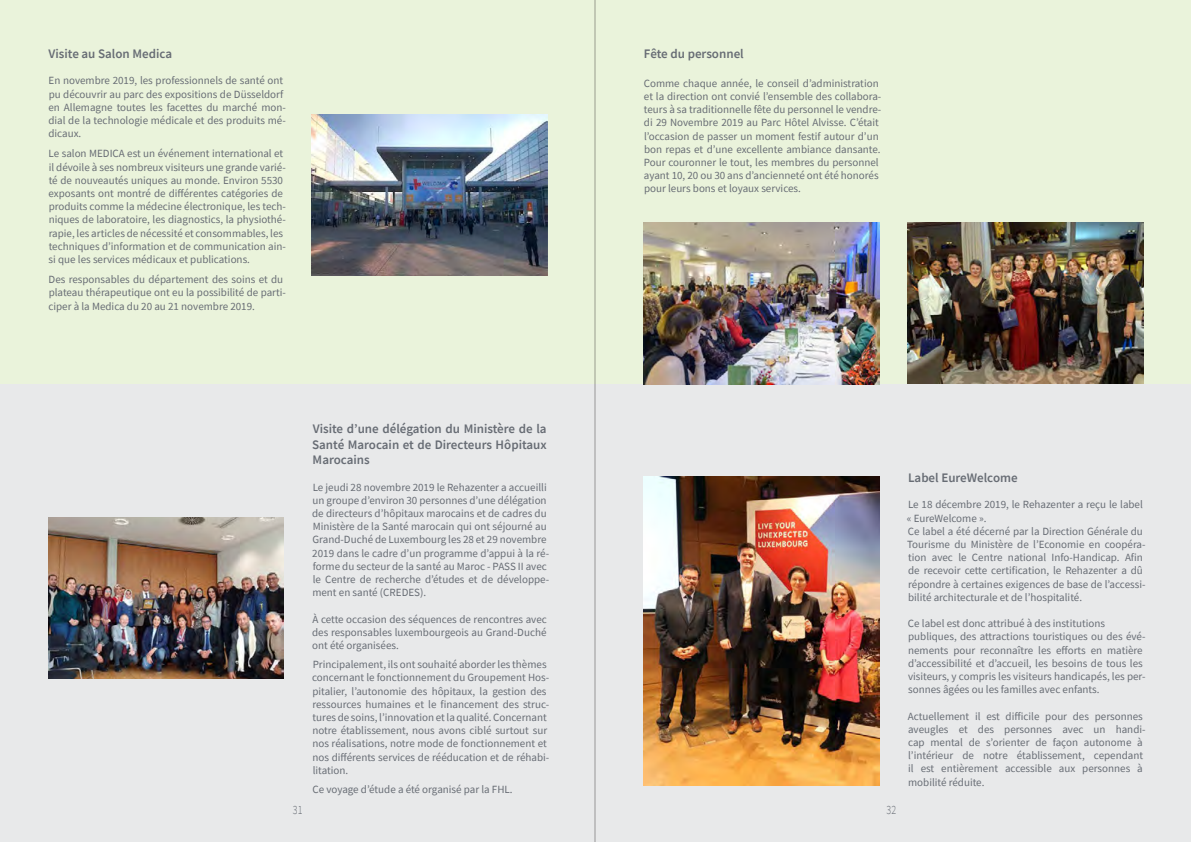
<style>
.page{position:relative;width:1191px;height:842px;background:#fff}
.page>*{position:absolute;margin:0;border:0;box-sizing:border-box;transform-origin:0 0}
.t1{font:600 13px/15.6px "Source Sans Pro";color:#676c74;text-align:justify}
.t2{font:300 12.5px "Source Sans Pro";color:#676c74;scale:.8 1}
.t3{font:11px/13.2px "Source Sans Pro";color:#676c74}
</style>
<div class="page">
<div style="left:0;top:0;width:1191px;height:384px;background:#eaf3db"></div>
<div style="left:0;top:384px;width:1191px;height:458px;background:#e8e9ea"></div>
<img style="left:312px;top:115px;width:235px;height:161px">
<img style="left:48px;top:518px;width:235px;height:161px">
<img style="left:643px;top:476px;width:236px;height:309px">
<img style="left:643px;top:222px;width:236px;height:162px">
<img style="left:908px;top:222px;width:235px;height:161px">
<hr style="left:594px;top:0;width:1px;height:842px;background:#231f20">
<p class="t1" style="left:48px;top:46px;width:125px">Visite au Salon Medica</p>
<p class="t3" style="left:48px;top:74px;width:239px">En novembre 2019, les professionnels de santé ont pu découvrir au parc des expositions de Düsseldorf en Allemagne toutes les facettes du marché mon&shy;dial de la technologie médicale et des produits mé&shy;dicaux.</p>
<p class="t3" style="left:48px;top:147px;width:239px">Le salon MEDICA est un événement international et il dévoile à ses nombreux visiteurs une grande varié&shy;té de nouveautés uniques au monde. Environ 5530 exposants ont montré de différentes catégories de produits comme la médecine électronique, les tech&shy;niques de laboratoire, les diagnostics, la physiothé&shy;rapie, les articles de nécessité et consommables, les techniques d’information et de communication ain&shy;si que les services médicaux et publications.</p>
<p class="t3" style="left:48px;top:273px;width:239px">Des responsables du département des soins et du plateau thérapeutique ont eu la possibilité de parti&shy;ciper à la Medica du 20 au 21 novembre 2019.</p>
<p class="t1" style="left:644px;top:46px;width:101px">Fête du personnel</p>
<p class="t3" style="left:644px;top:76px;width:239px">Comme chaque année, le conseil d’administration et la direction ont convié l’ensemble des collabora&shy;teurs à sa traditionnelle fête du personnel le vendre&shy;di 29 Novembre 2019 au Parc Hôtel Alvisse. C’était l’occasion de passer un moment festif autour d’un bon repas et d’une excellente ambiance dansante.<br>Pour couronner le tout, les membres du personnel ayant 10, 20 ou 30 ans d’ancienneté ont été honorés pour leurs bons et loyaux services.</p>
<p class="t1" style="left:312px;top:421px;width:236px">Visite d’une délégation du Ministère de la Santé Marocain et de Directeurs Hôpitaux Marocains</p>
<p class="t3" style="left:312px;top:480px;width:239px">Le jeudi 28 novembre 2019 le Rehazenter a accueilli un groupe d’environ 30 personnes d’une délégation de directeurs d’hôpitaux marocains et de cadres du Ministère de la Santé marocain qui ont séjourné au Grand-Duché de Luxembourg les 28 et 29 novembre 2019 dans le cadre d’un programme d’appui à la ré&shy;forme du secteur de la santé au Maroc - PASS II avec le Centre de recherche d’études et de développe&shy;ment en santé (CREDES).</p>
<p class="t3" style="left:312px;top:612px;width:236px;text-align:justify">À cette occasion des séquences de rencontres avec des responsables luxembourgeois au Grand-Duché ont été organisées.</p>
<p class="t3" style="left:312px;top:658px;width:239px">Principalement, ils ont souhaité aborder les thèmes concernant le fonctionnement du Groupement Hos&shy;pitalier, l’autonomie des hôpitaux, la gestion des ressources humaines et le financement des struc&shy;tures de soins, l’innovation et la qualité. Concernant notre établissement, nous avons ciblé surtout sur nos réalisations, notre mode de fonctionnement et nos différents services de rééducation et de réhabi&shy;litation.</p>
<p class="t3" style="left:312px;top:783px;width:202px">Ce voyage d’étude a été organisé par la FHL.</p>
<p class="t2" style="left:293px;top:802px;width:13px">31</p>
<p class="t2" style="left:886px;top:802px;width:13px">32</p>
<p class="t1" style="left:908px;top:470px;width:111px">Label EureWelcome</p>
<p class="t3" style="left:906px;top:498px;width:240px">Le 18 décembre 2019, le Rehazenter a reçu le label « EureWelcome ».<br>Ce label a été décerné par la Direction Générale du Tourisme du Ministère de l’Economie en coopéra&shy;tion avec le Centre national Info-Handicap. Afin de recevoir cette certification, le Rehazenter a dû répondre à certaines exigences de base de l’accessi&shy;bilité architecturale et de l’hospitalité.</p>
<p class="t3" style="left:908px;top:617px;width:239px">Ce label est donc attribué à des institutions publiques, des attractions touristiques ou des évé&shy;nements pour reconnaître les efforts en matière d’accessibilité et d’accueil, les besoins de tous les visiteurs, y compris les visiteurs handicapés, les per&shy;sonnes âgées ou les familles avec enfants.</p>
<p class="t3" style="left:908px;top:709px;width:239px">Actuellement il est difficile pour des personnes aveugles et des personnes avec un handi&shy;cap mental de s’orienter de façon autonome à l’intérieur de notre établissement, cependant il est entièrement accessible aux personnes à mobilité réduite.</p>
</div>
